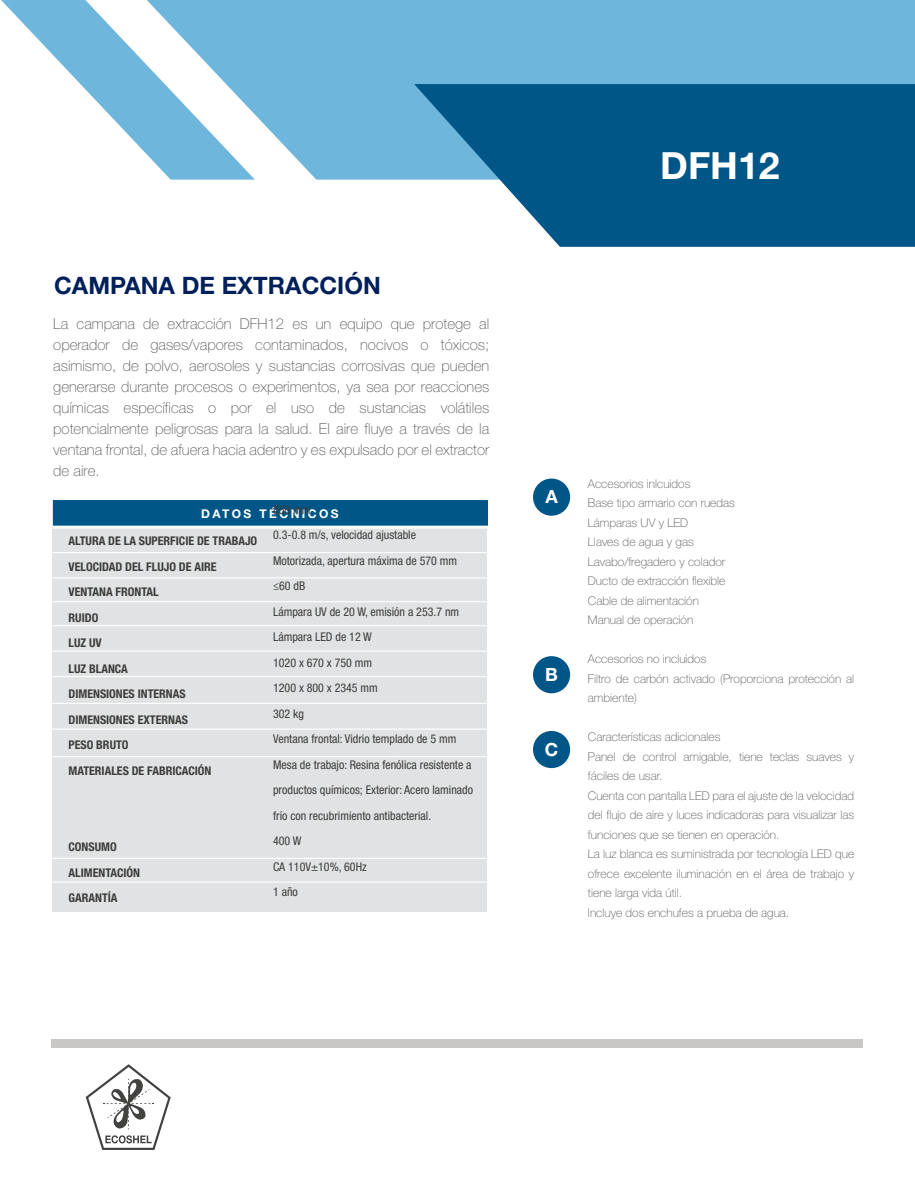
<style>
.page{position:relative;width:915px;height:1191px;background:#fff}
.page>*{position:absolute;margin:0;border:0;box-sizing:border-box;transform-origin:0 0}
.t1{font:700 37.5px "Helvetica Neue LT Std";color:#fff}
.t2{font:700 24px "Helvetica Neue LT Std";color:#00205b}
.t3{font:700 18.15px "Helvetica Neue LT Std";color:#fff}
.t4{font:100 15px/21px "Helvetica Neue";color:#575756;text-align:justify}
.t5{font:100 12px/19.5px "Helvetica Neue";color:#575756}
.t6{font:condensed 12px/25.5px "Helvetica Neue LT Std";color:#3c3c3b}
.t7{font:700 condensed 12px/25.5px "Helvetica Neue LT Std";color:#3c3c3b}
.t8{font:700 12px "Helvetica Neue LT Std";letter-spacing:.2em;color:#fff}
</style>
<div class="page">
<div style="left:255px;top:0;width:660px;height:180px;background:#6eb6db"></div>
<svg style="left:1px;top:0;width:254px;height:180px"></svg>
<div style="left:52px;top:1039px;width:811px;height:8px;background:#c8c7c6"></div>
<svg style="left:414px;top:84px;width:501px;height:163px;fill:#005687"></svg>
<div style="left:52px;top:500px;width:435px;height:412px;background:#e1e2e3"></div>
<div style="left:53px;top:500px;width:435px;height:27px;background:#005687"></div>
<hr style="left:51px;top:552px;width:438px;height:1px;background:#fff">
<hr style="left:51px;top:577px;width:438px;height:1px;background:#fff">
<hr style="left:51px;top:601px;width:438px;height:1px;background:#fff">
<hr style="left:51px;top:625px;width:438px;height:1px;background:#fff">
<hr style="left:51px;top:650px;width:438px;height:1px;background:#fff">
<hr style="left:51px;top:676px;width:438px;height:1px;background:#fff">
<hr style="left:51px;top:703px;width:438px;height:1px;background:#fff">
<hr style="left:51px;top:728px;width:438px;height:1px;background:#fff">
<hr style="left:51px;top:756px;width:438px;height:1px;background:#fff">
<hr style="left:51px;top:881px;width:438px;height:1px;background:#fff">
<hr style="left:51px;top:857px;width:438px;height:2px;background:#fff">
<hr style="left:51px;top:525px;width:438px;height:3px;background:#fff">
<svg style="left:86px;top:1064px;width:85px;height:86px"></svg>
<div style="left:533px;top:478px;width:37px;height:38px;background:#005687;border-radius:50%"></div>
<div style="left:533px;top:656px;width:37px;height:37px;background:#005687;border-radius:50%"></div>
<div style="left:533px;top:731px;width:37px;height:37px;background:#005687;border-radius:50%"></div>
<h2 class="t2" style="left:54px;top:270px;width:328px">CAMPANA DE EXTRACCIÓN</h2>
<p class="t4" style="left:53px;top:313px;width:438px">La campana de extracción DFH12 es un equipo que protege al operador de gases/vapores contaminados, nocivos o tóxicos; asimismo, de polvo, aerosoles y sustancias corrosivas que pueden generarse durante procesos o experimentos, ya sea por reacciones químicas específicas o por el uso de sustancias volátiles potencialmente peligrosas para la salud. El aire fluye a través de la ventana frontal, de afuera hacia adentro y es expulsado por el extractor de aire.</p>
<p class="t6" style="left:273px;top:496px;width:202px">850 mm<br>0.3-0.8 m/s, velocidad ajustable<br>Motorizada, apertura máxima de 570 mm ≤60 dB<br>Lámpara UV de 20 W, emisión a 253.7 nm<br>Lámpara LED de 12 W<br>1020 x 670 x 750 mm<br>1200 x 800 x 2345 mm<br>302 kg<br>Ventana frontal: Vidrio templado de 5 mm<br>Mesa de trabajo: Resina fenólica resistente a productos químicos; Exterior: Acero laminado frío con recubrimiento antibacterial.<br>400 W<br>CA 110V±10%, 60Hz<br>1 año</p>
<p class="t8" style="left:201px;top:506px;width:139px">DATOS TÉCNICOS</p>
<p class="t7" style="left:68px;top:528px;width:190px">ALTURA DE LA SUPERFICIE DE TRABAJO<br>VELOCIDAD DEL FLUJO DE AIRE<br>VENTANA FRONTAL<br>RUIDO<br>LUZ UV<br>LUZ BLANCA<br>DIMENSIONES INTERNAS<br>DIMENSIONES EXTERNAS<br>PESO BRUTO<br>MATERIALES DE FABRICACIÓN</p>
<p class="t7" style="left:68px;top:834px;width:73px">CONSUMO<br>ALIMENTACIÓN<br>GARANTÍA</p>
<h1 class="t1" style="left:660px;top:143px;width:121px">DFH12</h1>
<h3 class="t3" style="left:545px;top:485px;width:14px">A</h3>
<h3 class="t3" style="left:545px;top:663px;width:14px">B</h3>
<h3 class="t3" style="left:545px;top:738px;width:15px">C</h3>
<p class="t5" style="left:588px;top:473px;width:148px">Accesorios inlcuidos<br>Base tipo armario con ruedas<br>Lámparas UV y LED<br>Llaves de agua y gas<br>Lavabo/fregadero y colador<br>Ducto de extracción flexible<br>Cable de alimentación<br>Manual de operación</p>
<p class="t5" style="left:588px;top:649px;width:268px">Accesorios no incluidos<br>Filtro de carbón activado (Proporciona protección al ambiente)</p>
<p class="t5" style="left:588px;top:727px;width:268px">Características adicionales<br>Panel de control amigable, tiene teclas suaves y fáciles de usar.<br>Cuenta con pantalla LED para el ajuste de la velocidad del flujo de aire y luces indicadoras para visualizar las funciones que se tienen en operación.<br>La luz blanca es suministrada por tecnología LED que ofrece excelente iluminación en el área de trabajo y tiene larga vida útil.<br>Incluye dos enchufes a prueba de agua.</p>
</div>
